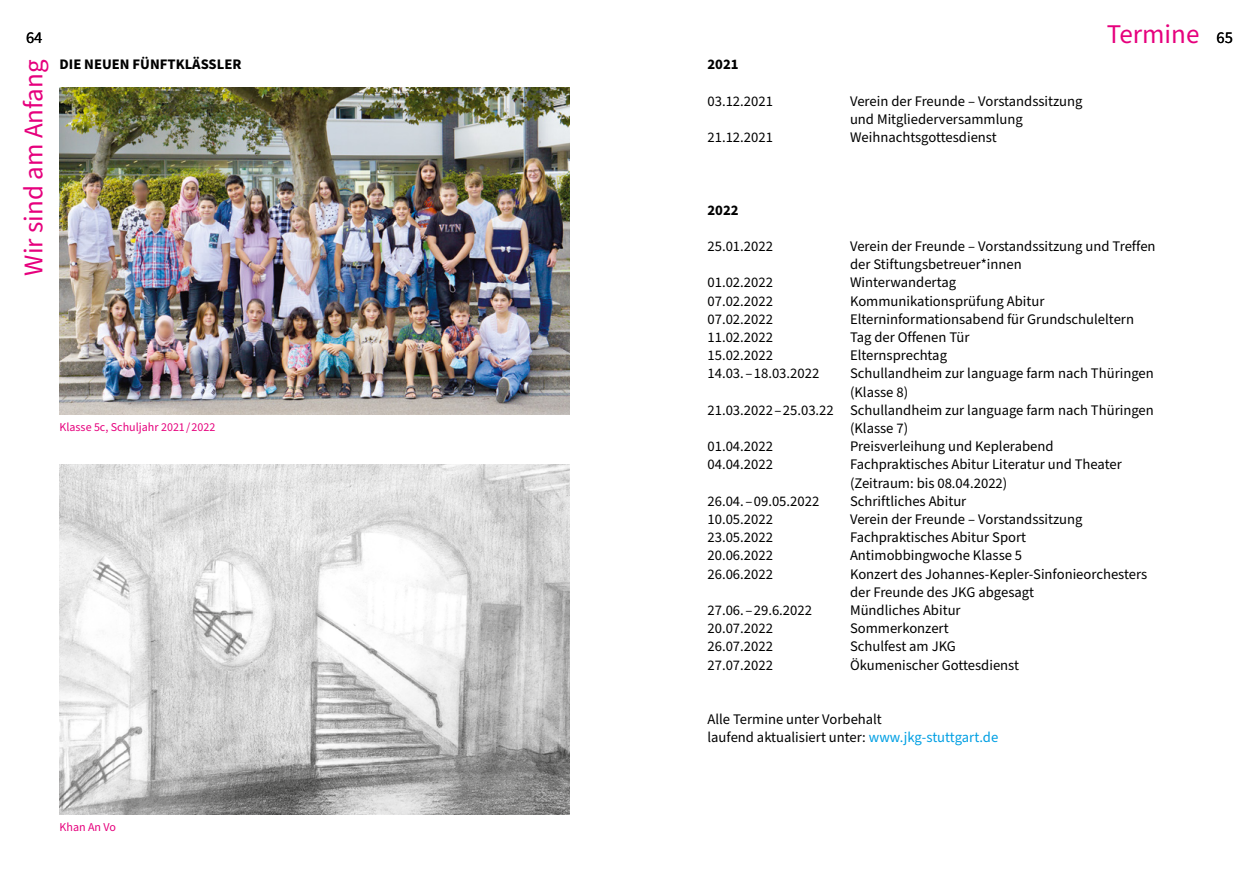
<style>
.page{position:relative;width:1259px;height:893px;background:#fff}
.page>*{position:absolute;margin:0;border:0;box-sizing:border-box;transform-origin:0 0}
.t1{font:27px "Source Sans Pro";color:#e6007d}
.t2{font:16.5px "Source Sans Pro";color:#000}
.t3{font:14.7px/18.1px "Source Sans Pro";color:#000}
.t4{font:700 14.7px "Source Sans Pro";color:#000}
.t5{font:12px "Source Sans Pro";color:#e6007d}
.s1{font-size:16.5px;color:#000}
.s2{color:#009fe3}
</style>
<div class="page">
<img style="left:60px;top:87px;width:510px;height:328px">
<img style="left:60px;top:464px;width:510px;height:351px">
<p class="t2" style="left:26px;top:26px;width:18px">64</p>
<h1 class="t1" style="left:1106px;top:16px;width:128px">Termine <span class="s1">65</span></h1>
<h1 class="t1" style="left:16px;top:276px;width:218px;rotate:-90deg">Wir sind am Anfang</h1>
<p class="t4" style="left:60px;top:54px;width:183px">DIE NEUEN FÜNFTKLÄSSLER</p>
<p class="t4" style="left:707px;top:54px;width:33px">2021</p>
<p class="t3" style="left:707px;top:92px;width:67px">03.12.2021</p>
<p class="t3" style="left:850px;top:92px;width:234px">Verein der Freunde – Vorstandssitzung und Mitgliederversammlung</p>
<p class="t3" style="left:707px;top:128px;width:67px">21.12.2021</p>
<p class="t3" style="left:850px;top:128px;width:148px">Weihnachtsgottesdienst</p>
<p class="t4" style="left:707px;top:200px;width:33px">2022</p>
<p class="t3" style="left:707px;top:238px;width:67px">25.01.2022</p>
<p class="t3" style="left:850px;top:238px;width:307px">Verein der Freunde – Vorstandssitzung und Treffen der Stiftungsbetreuer*innen</p>
<p class="t3" style="left:707px;top:274px;width:67px">01.02.2022</p>
<p class="t3" style="left:850px;top:274px;width:108px">Winterwandertag</p>
<p class="t3" style="left:707px;top:292px;width:67px">07.02.2022</p>
<p class="t3" style="left:850px;top:292px;width:196px">Kommunikationsprüfung Abitur</p>
<p class="t3" style="left:707px;top:310px;width:67px">07.02.2022</p>
<p class="t3" style="left:850px;top:310px;width:285px">Elterninformationsabend für Grundschuleltern</p>
<p class="t3" style="left:707px;top:328px;width:67px">11.02.2022</p>
<p class="t3" style="left:850px;top:328px;width:121px">Tag der Offenen Tür</p>
<p class="t3" style="left:707px;top:347px;width:67px">15.02.2022</p>
<p class="t3" style="left:850px;top:347px;width:99px">Elternsprechtag</p>
<p class="t3" style="left:707px;top:365px;width:113px">14.03. – 18.03.2022</p>
<p class="t3" style="left:850px;top:365px;width:305px">Schullandheim zur language farm nach Thüringen</p>
<p class="t3" style="left:850px;top:383px;width:60px">(Klasse 8)</p>
<p class="t3" style="left:707px;top:401px;width:448px">21.03.2022 – 25.03.22 Schullandheim zur language farm nach Thüringen</p>
<p class="t3" style="left:850px;top:419px;width:60px">(Klasse 7)</p>
<p class="t3" style="left:707px;top:438px;width:67px">01.04.2022</p>
<p class="t3" style="left:850px;top:438px;width:205px">Preisverleihung und Keplerabend</p>
<p class="t3" style="left:707px;top:456px;width:67px">04.04.2022</p>
<p class="t3" style="left:850px;top:456px;width:273px">Fachpraktisches Abitur Literatur und Theater (Zeitraum: bis 08.04.2022)</p>
<p class="t3" style="left:707px;top:492px;width:113px">26.04. – 09.05.2022</p>
<p class="t3" style="left:850px;top:492px;width:118px">Schriftliches Abitur</p>
<p class="t3" style="left:707px;top:510px;width:67px">10.05.2022</p>
<p class="t3" style="left:850px;top:510px;width:234px">Verein der Freunde – Vorstandssitzung</p>
<p class="t3" style="left:707px;top:529px;width:67px">23.05.2022</p>
<p class="t3" style="left:850px;top:529px;width:178px">Fachpraktisches Abitur Sport</p>
<p class="t3" style="left:707px;top:547px;width:67px">20.06.2022</p>
<p class="t3" style="left:850px;top:547px;width:174px">Antimobbingwoche Klasse 5</p>
<p class="t3" style="left:707px;top:565px;width:67px">26.06.2022</p>
<p class="t3" style="left:850px;top:565px;width:299px">Konzert des Johannes-Kepler-Sinfonieorchesters der Freunde des JKG abgesagt</p>
<p class="t3" style="left:707px;top:601px;width:106px">27.06. – 29.6.2022</p>
<p class="t3" style="left:850px;top:601px;width:112px">Mündliches Abitur</p>
<p class="t3" style="left:707px;top:620px;width:67px">20.07.2022</p>
<p class="t3" style="left:850px;top:620px;width:100px">Sommerkonzert</p>
<p class="t3" style="left:707px;top:638px;width:67px">26.07.2022</p>
<p class="t3" style="left:850px;top:638px;width:107px">Schulfest am JKG</p>
<p class="t3" style="left:707px;top:656px;width:67px">27.07.2022</p>
<p class="t3" style="left:850px;top:656px;width:170px">Ökumenischer Gottesdienst</p>
<p class="t5" style="left:60px;top:419px;width:157px">Klasse 5c, Schuljahr 2021 / 2022</p>
<p class="t5" style="left:60px;top:819px;width:58px">Khan An Vo</p>
<p class="t3" style="left:707px;top:711px;width:292px">Alle Termine unter Vorbehalt<br>laufend aktualisiert unter: <span class="s2">www.jkg-stuttgart.de</span></p>
</div>
